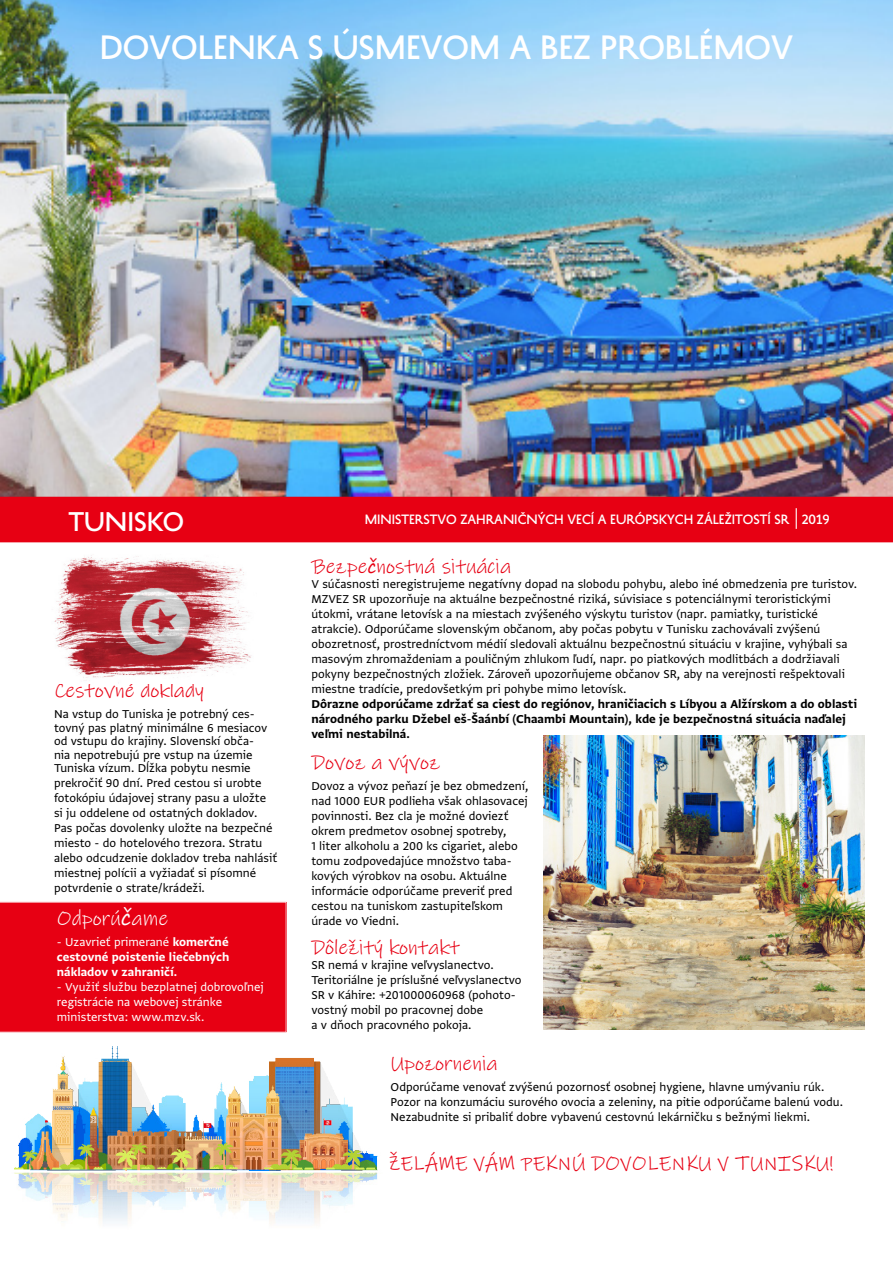
<style>
.page{position:relative;width:893px;height:1263px;background:#fff}
.page>*{position:absolute;margin:0;border:0;box-sizing:border-box;transform-origin:0 0}
.t1{font:30px "History Pro Four";color:#fff}
.t2{font:24px "History Pro Four";color:#fff}
.t3{font:21px "Ink Free";color:#e70013}
.t4{font:21px "Ink Free";color:#fff}
.t5{font:13.5px/15px "Greta Sans Std";color:#000}
.t6{font:13.5px/15px "Greta Sans Std Bld";color:#000}
.t7{font:13.5px/15px "Greta Sans Std";color:#fff}
.t8{font:13.5px/15px "Greta Sans Std Bld";color:#fff}
.t9{font:12px "History Pro Four";color:#fff}
.s1{font-family:"Segoe Print"}
.s2{font-family:"Greta Sans Std Bld"}
.s3{font-family:"Segoe Print";font-size:18px}
</style>
<div class="page">
<img style="left:544px;top:735px;width:320px;height:294px">
<img style="left:0;top:0;width:893px;height:497px">
<div style="left:0;top:902px;width:286px;height:130px;background:#e70013"></div>
<img style="left:54px;top:555px;width:198px;height:126px">
<img style="left:14px;top:1046px;width:364px;height:177px">
<div style="left:0;top:497px;width:893px;height:45px;background:#e70013"></div>
<h1 class="t1" style="left:100px;top:28px;width:695px">DOVOLENKA S ÚSMEVOM A BEZ PROBLÉMOV</h1>
<h2 class="t2" style="left:69px;top:506px;width:117px">TUNISKO</h2>
<p class="t9" style="left:365px;top:512px;width:466px">MINISTERSTVO ZAHRANIČNÝCH VECÍ A EURÓPSKYCH ZÁLEŽITOSTÍ SR 2019</p>
<h3 class="t3" style="left:54px;top:678px;width:151px">Cestovné doklady</h3>
<p class="t5" style="left:54px;top:707px;width:215px;line-height:13.5px">Na vstup do Tuniska je potrebný ces&shy;tovný pas platný minimálne 6 mesiacov od vstupu do krajiny. Slovenskí obča&shy;nia nepotrebujú pre vstup na územie Tuniska vízum. Dĺžka pobytu nesmie</p>
<p class="t5" style="left:54px;top:775px;width:225px">prekročiť 90 dní. Pred cestou si urobte fotokópiu údajovej strany pasu a uložte si ju oddelene od ostatných dokladov.<br>Pas počas dovolenky uložte na bezpečné miesto - do hotelového trezora. Stratu alebo odcudzenie dokladov treba nahlásiť miestnej polícii a vyžiadať si písomné potvrdenie o strate/krádeži.</p>
<h3 class="t4" style="left:57px;top:906px;width:113px">Odporú<span class="s1">č</span>ame</h3>
<p class="t7" style="left:57px;top:934px;width:173px">- Uzavrieť primerané <span class="s2">komerčné</span></p>
<p class="t8" style="left:57px;top:949px;width:174px">cestovné poistenie liečebných nákladov v zahraničí.</p>
<p class="t7" style="left:57px;top:979px;width:208px">- Využiť službu bezplatnej dobrovoľnej registrácie na webovej stránke ministerstva: www.mzv.sk.</p>
<h3 class="t3" style="left:311px;top:554px;width:201px">Bezpe<span class="s3">č</span>nostná situácia</h3>
<p class="t5" style="left:311px;top:576px;width:547px">V súčasnosti neregistrujeme negatívny dopad na slobodu pohybu, alebo iné obmedzenia pre turistov.<br>MZVEZ SR upozorňuje na aktuálne bezpečnostné riziká, súvisiace s potenciálnymi teroristickými útokmi, vrátane letovísk a na miestach zvýšeného výskytu turistov (napr. pamiatky, turistické atrakcie). Odporúčame slovenským občanom, aby počas pobytu v Tunisku zachovávali zvýšenú obozretnosť, prostredníctvom médií sledovali aktuálnu bezpečnostnú situáciu v krajine, vyhýbali sa masovým zhromaždeniam a pouličným zhlukom ľudí, napr. po piatkových modlitbách a dodržiavali pokyny bezpečnostných zložiek. Zároveň upozorňujeme občanov SR, aby na verejnosti rešpektovali miestne tradície, predovšetkým pri pohybe mimo letovísk.</p>
<p class="t6" style="left:311px;top:696px;width:547px">Dôrazne odporúčame zdržať sa ciest do regiónov, hraničiacich s Líbyou a Alžírskom a do oblasti národného parku Džebel eš-Šaánbí (Chaambi Mountain), kde je bezpečnostná situácia naďalej veľmi nestabilná.</p>
<h3 class="t3" style="left:311px;top:750px;width:130px">Dovoz a vývoz</h3>
<p class="t5" style="left:311px;top:778px;width:219px">Dovoz a vývoz peňazí je bez obmedzení, nad 1000 EUR podlieha však ohlasovacej povinnosti. Bez cla je možné doviezť okrem predmetov osobnej spotreby,<br>1 liter alkoholu a 200 ks cigariet, alebo tomu zodpovedajúce množstvo taba&shy;kových výrobkov na osobu. Aktuálne informácie odporúčame preveriť pred cestou na tuniskom zastupiteľskom úrade vo Viedni.</p>
<h3 class="t3" style="left:311px;top:934px;width:150px">Dôležitý kontakt</h3>
<p class="t5" style="left:311px;top:957px;width:212px">SR nemá v krajine veľvyslanectvo.<br>Teritoriálne je príslušné veľvyslanectvo SR v Káhire: +201000060968 (pohoto&shy;vostný mobil po pracovnej dobe<br>a v dňoch pracovného pokoja.</p>
<h3 class="t3" style="left:391px;top:1051px;width:109px">Upozornenia</h3>
<p class="t5" style="left:391px;top:1079px;width:454px">Odporúčame venovať zvýšenú pozornosť osobnej hygiene, hlavne umývaniu rúk.<br>Pozor na konzumáciu surového ovocia a zeleniny, na pitie odporúčame balenú vodu.<br>Nezabudnite si pribaliť dobre vybavenú cestovnú lekárničku s bežnými liekmi.</p>
<h3 class="t3" style="left:388px;top:1150px;width:447px">ŽELÁME VÁM PEKNÚ DOVOLENKU V TUNISKU!</h3>
</div>
